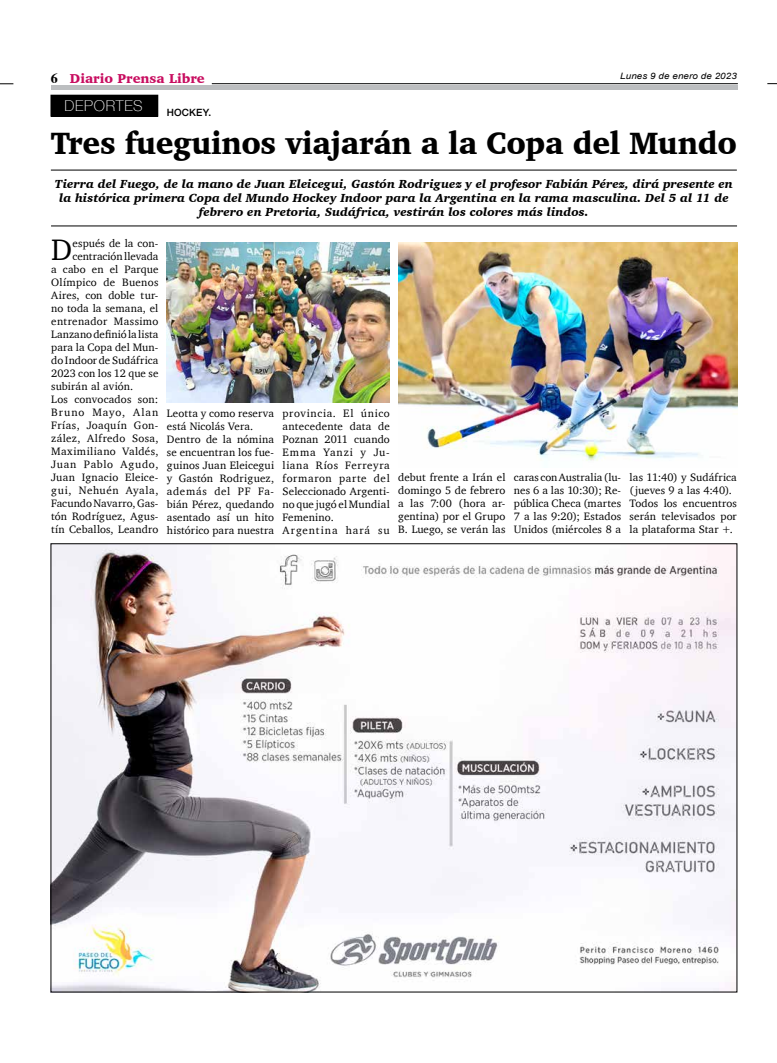
<style>
.page{position:relative;width:777px;height:1063px;background:#fff}
.page>*{position:absolute;margin:0;border:0;box-sizing:border-box;transform-origin:0 0}
.t1{font:900 31.6px "Charter";letter-spacing:-.01em;color:#000;scale:.95 1}
.t2{font:30.4px "Charter";color:#000}
.t3{font:100 15px "Helvetica Neue";letter-spacing:.045em;color:#fff}
.t4{font:900 13.2px "Charter";color:#c80c5f}
.t5{font:italic 900 12px/14px "Charter";letter-spacing:.005em;color:#000;text-align:center}
.t6{font:11px/13px "Charter";letter-spacing:.015em;color:#000}
.t7{font:11px "Charter";letter-spacing:.055em;color:#000}
.t8{font:11px "Charter";letter-spacing:-.005em;color:#000}
.t9{font:11px "Charter";letter-spacing:.045em;color:#000}
.t10{font:11px "Charter";letter-spacing:.035em;color:#000}
.t11{font:11px "Charter";letter-spacing:.085em;color:#000}
.t12{font:500 10px "Helvetica Neue";letter-spacing:.01em;color:#000}
.t13{font:italic 8.8px "Arial";letter-spacing:.01em;color:#000;scale:1.11 1}
.s1{font-family:"Times";font-weight:700;font-size:14px;color:#000}
</style>
<div class="page">
<hr style="left:212px;top:83px;width:526px;height:1px;background:#000">
<svg style="left:0;top:84px;width:13px;height:1px"></svg>
<div style="left:51px;top:85px;width:686px;height:5px;background:#bcbec0"></div>
<div style="left:51px;top:95px;width:107px;height:21px;background:#000"></div>
<img style="left:53px;top:546px;width:682px;height:444px">
<hr style="left:51px;top:170px;width:686px;height:1px;background:#000">
<hr style="left:51px;top:226px;width:686px;height:1px;background:#000">
<img style="left:167px;top:243px;width:223px;height:160px">
<img style="left:398px;top:243px;width:340px;height:218px">
<p class="t13" style="left:620px;top:70px;width:106px">Lunes 9 de enero de 2023</p>
<p class="t4" style="left:51px;top:70px;width:155px"><span class="s1">6</span> Diario Prensa Libre</p>
<h3 class="t3" style="left:64px;top:95px;width:80px">DEPORTES</h3>
<p class="t12" style="left:167px;top:105px;width:46px">HOCKEY.</p>
<h1 class="t1" style="left:51px;top:123px;width:723px">Tres fueguinos viajarán a la Copa del Mundo</h1>
<p class="t5" style="left:55px;top:177px;width:679px">Tierra del Fuego, de la mano de Juan Eleicegui, Gastón Rodriguez y el profesor Fabián Pérez, dirá presente en la histórica primera Copa del Mundo Hockey Indoor para la Argentina en la rama masculina. Del 5 al 11 de febrero en Pretoria, Sudáfrica, vestirán los colores más lindos.</p>
<h2 class="t2" style="left:51px;top:224px;width:23px">D</h2>
<p class="t6" style="left:73px;top:237px;width:87px">espués de la con-</p>
<p class="t6" style="left:73px;top:250px;width:87px">centración llevada</p>
<p class="t6" style="left:51px;top:263px;width:109px">a cabo en el Parque</p>
<p class="t6" style="left:51px;top:276px;width:109px">Olímpico de Buenos</p>
<p class="t6" style="left:51px;top:289px;width:109px">Aires, con doble tur-</p>
<p class="t6" style="left:51px;top:302px;width:109px">no toda la semana, el</p>
<p class="t6" style="left:51px;top:315px;width:109px">entrenador Massimo</p>
<p class="t6" style="left:51px;top:328px;width:109px">Lanzano definió la lista</p>
<p class="t6" style="left:51px;top:341px;width:109px">para la Copa del Mun-</p>
<p class="t8" style="left:51px;top:351px;width:109px">do Indoor de Sudáfrica</p>
<p class="t6" style="left:51px;top:367px;width:109px">2023 con los 12 que se</p>
<p class="t6" style="left:51px;top:380px;width:83px">subirán al avión.</p>
<p class="t6" style="left:51px;top:393px;width:109px">Los convocados son:</p>
<p class="t11" style="left:51px;top:403px;width:109px">Bruno Mayo, Alan</p>
<p class="t10" style="left:51px;top:416px;width:109px">Frías, Joaquín Gon-</p>
<p class="t6" style="left:51px;top:432px;width:109px">zález, Alfredo Sosa,</p>
<p class="t9" style="left:51px;top:442px;width:109px">Maximiliano Valdés,</p>
<p class="t7" style="left:51px;top:455px;width:109px">Juan Pablo Agudo,</p>
<p class="t6" style="left:51px;top:471px;width:109px">Juan Ignacio Eleice-</p>
<p class="t7" style="left:51px;top:481px;width:109px">gui, Nehuén Ayala,</p>
<p class="t6" style="left:51px;top:497px;width:109px">Facundo Navarro, Gas-</p>
<p class="t6" style="left:51px;top:510px;width:109px">tón Rodríguez, Agus-</p>
<p class="t6" style="left:51px;top:523px;width:109px">tín Ceballos, Leandro</p>
<p class="t6" style="left:167px;top:406px;width:109px">Leotta y como reserva está Nicolás Vera.<br>Dentro de la nómina se encuentran los fue&shy;guinos Juan Eleicegui y Gastón Rodriguez, además del PF Fa&shy;bián Pérez, quedando asentado así un hito histórico para nuestra</p>
<p class="t6" style="left:282px;top:406px;width:109px">provincia. El único antecedente data de<br>Poznan 2011 cuando<br>Emma Yanzi y Ju&shy;liana Ríos Ferreyra formaron parte del<br>Seleccionado Argenti&shy;no que jugó el Mundial<br>Femenino.<br>Argentina hará su</p>
<p class="t6" style="left:398px;top:471px;width:109px;text-align:justify">debut frente a Irán el domingo 5 de febrero a las 7:00 (hora ar&shy;gentina) por el Grupo B. Luego, se verán las</p>
<p class="t6" style="left:514px;top:471px;width:109px;text-align:justify">caras con Australia (lu&shy;nes 6 a las 10:30); Re&shy;pública Checa (martes 7 a las 9:20); Estados Unidos (miércoles 8 a</p>
<p class="t6" style="left:629px;top:471px;width:109px">las 11:40) y Sudáfrica (jueves 9 a las 4:40).<br>Todos los encuentros serán televisados por la plataforma Star +.</p>
</div>
